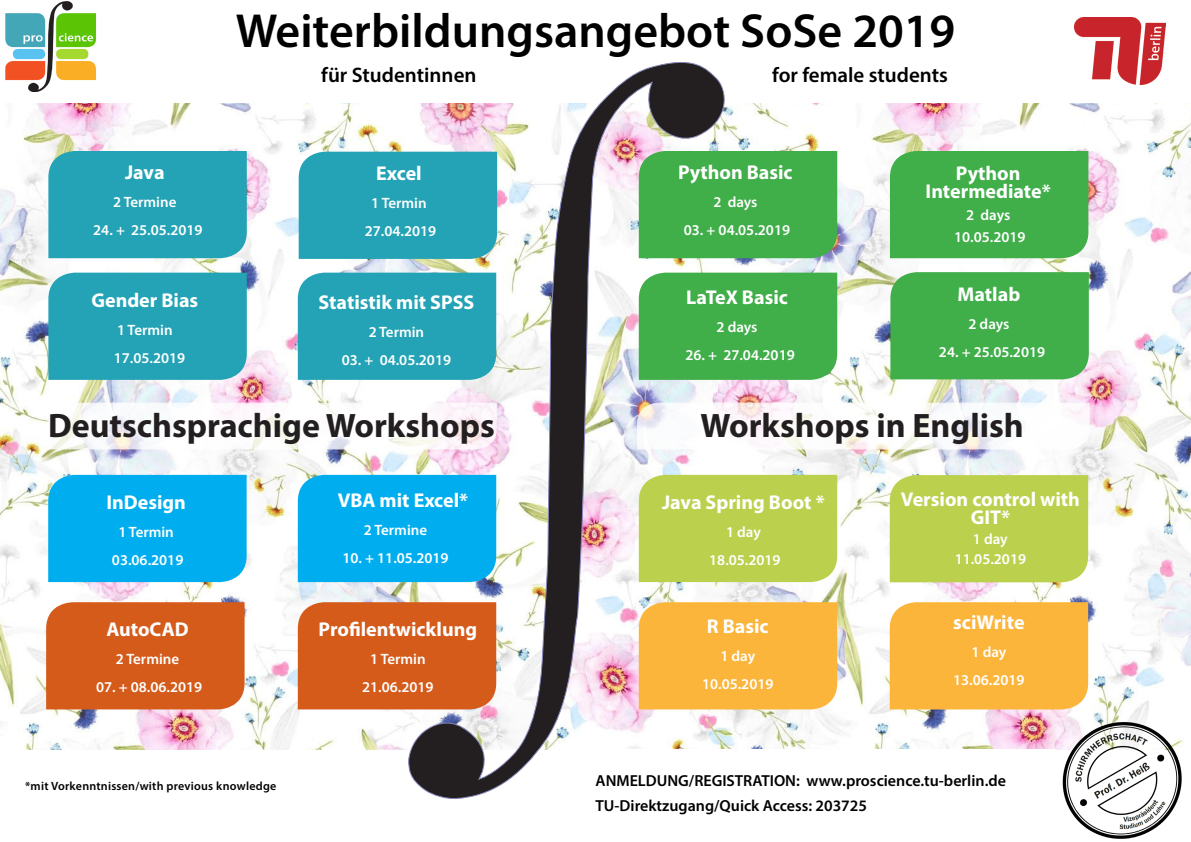
<style>
.page{position:relative;width:1191px;height:842px;background:#fff}
.page>*{position:absolute;margin:0;border:0;box-sizing:border-box;transform-origin:0 0}
.t1{font:600 48px "Myriad Pro";color:#000}
.t2{font:700 34px "Myriad Pro";color:#231f20}
.t3{font:600 21px "Myriad Pro";color:#000}
.t4{font:700 20px/18px "Myriad Pro";color:#fff;text-align:center}
.t5{font:600 16px "Myriad Pro";color:#000}
.t6{font:600 15px "Myriad Pro";color:#fff}
.t7{font:600 12px "Myriad Pro";letter-spacing:.02em;color:#000}
</style>
<div class="page">
<img style="left:0;top:103px;width:1191px;height:647px">
<div style="left:890px;top:151px;width:198px;height:107px;background:#40ae49"></div>
<div style="left:46px;top:602px;width:198px;height:107px;background:#d55b1b"></div>
<div style="left:298px;top:602px;width:110px;height:107px;background:#d55b1b"></div>
<div style="left:298px;top:475px;width:110px;height:107px;background:#00aeef"></div>
<div style="left:48px;top:151px;width:199px;height:107px;background:#23a3b5"></div>
<div style="left:298px;top:273px;width:110px;height:107px;background:#23a3b5"></div>
<div style="left:732px;top:151px;width:105px;height:107px;background:#40ae49"></div>
<div style="left:889px;top:602px;width:199px;height:107px;background:#fcb53b"></div>
<div style="left:890px;top:272px;width:198px;height:107px;background:#40ae49"></div>
<div style="left:48px;top:475px;width:199px;height:107px;background:#00aeef"></div>
<div style="left:732px;top:273px;width:105px;height:107px;background:#40ae49"></div>
<img style="left:1074px;top:17px;width:91px;height:68px">
<div style="left:732px;top:602px;width:105px;height:107px;background:#fcb53b"></div>
<div style="left:48px;top:273px;width:199px;height:107px;background:#23a3b5"></div>
<img style="left:1062px;top:721px;width:121px;height:118px">
<div style="left:299px;top:152px;width:109px;height:107px;background:#23a3b5"></div>
<div style="left:732px;top:475px;width:105px;height:107px;background:#bbd14d"></div>
<svg style="left:48px;top:402px;width:360px;height:48px"></svg>
<div style="left:889px;top:475px;width:199px;height:107px;background:#bbd14d"></div>
<svg style="left:732px;top:402px;width:358px;height:48px"></svg>
<img style="left:5px;top:1px;width:91px;height:91px">
<svg style="left:408px;top:62px;width:324px;height:737px"></svg>
<p class="t4" style="left:125px;top:163px;width:41px">Java</p>
<p class="t6" style="left:113px;top:193px;width:65px">2 Termine</p>
<p class="t6" style="left:93px;top:221px;width:111px">24. + 25.05.2019</p>
<p class="t4" style="left:91px;top:291px;width:108px">Gender Bias</p>
<p class="t6" style="left:117px;top:321px;width:57px">1 Termin</p>
<p class="t6" style="left:114px;top:349px;width:73px">17.05.2019</p>
<p class="t1" style="left:236px;top:1px;width:721px">Weiterbildungsangebot SoSe 2019</p>
<p class="t3" style="left:321px;top:62px;width:157px">für Studentinnen</p>
<p class="t3" style="left:772px;top:62px;width:177px">for female students</p>
<p class="t4" style="left:376px;top:163px;width:47px">Excel</p>
<p class="t6" style="left:371px;top:193px;width:57px">1 Termin</p>
<p class="t6" style="left:365px;top:221px;width:73px">27.04.2019</p>
<p class="t4" style="left:318px;top:293px;width:157px">Statistik mit SPSS</p>
<p class="t6" style="left:369px;top:322px;width:57px">2 Termin</p>
<p class="t6" style="left:342px;top:350px;width:111px">03. + 04.05.2019</p>
<p class="t4" style="left:678px;top:162px;width:116px">Python Basic</p>
<p class="t6" style="left:713px;top:192px;width:46px">2 days</p>
<p class="t6" style="left:684px;top:220px;width:108px">03. + 04.05.2019</p>
<p class="t4" style="left:686px;top:288px;width:103px">LaTeX Basic</p>
<p class="t6" style="left:716px;top:318px;width:42px">2 days</p>
<p class="t6" style="left:685px;top:346px;width:111px">26. + 27.04.2019</p>
<p class="t4" style="left:956px;top:163px;width:66px">Python</p>
<p class="t4" style="left:925px;top:181px;width:127px">Intermediate*</p>
<p class="t6" style="left:966px;top:205px;width:46px">2 days</p>
<p class="t6" style="left:954px;top:227px;width:73px">10.05.2019</p>
<p class="t4" style="left:957px;top:285px;width:64px">Matlab</p>
<p class="t6" style="left:968px;top:315px;width:42px">2 days</p>
<p class="t6" style="left:939px;top:343px;width:108px">24. + 25.05.2019</p>
<p class="t2" style="left:48px;top:403px;width:448px">Deutschsprachige Workshops</p>
<p class="t4" style="left:106px;top:492px;width:81px">InDesign</p>
<p class="t6" style="left:118px;top:522px;width:57px">1 Termin</p>
<p class="t6" style="left:112px;top:550px;width:73px">03.06.2019</p>
<p class="t4" style="left:106px;top:619px;width:84px">AutoCAD</p>
<p class="t6" style="left:116px;top:649px;width:65px">2 Termine</p>
<p class="t6" style="left:96px;top:677px;width:108px">07. + 08.06.2019</p>
<p class="t7" style="left:25px;top:779px;width:253px">*mit Vorkenntnissen/with previous knowledge</p>
<p class="t4" style="left:338px;top:491px;width:132px">VBA mit Excel*</p>
<p class="t6" style="left:364px;top:521px;width:65px">2 Termine</p>
<p class="t6" style="left:342px;top:549px;width:108px">10. + 11.05.2019</p>
<p class="t4" style="left:318px;top:619px;width:160px">Profilentwicklung</p>
<p class="t6" style="left:370px;top:649px;width:57px">1 Termin</p>
<p class="t6" style="left:362px;top:677px;width:73px">21.06.2019</p>
<p class="t2" style="left:700px;top:403px;width:325px">Workshops in English</p>
<p class="t4" style="left:662px;top:492px;width:164px">Java Spring Boot *</p>
<p class="t6" style="left:726px;top:522px;width:36px">1 day</p>
<p class="t6" style="left:709px;top:550px;width:73px">18.05.2019</p>
<p class="t4" style="left:707px;top:617px;width:63px">R Basic</p>
<p class="t6" style="left:720px;top:646px;width:36px">1 day</p>
<p class="t6" style="left:702px;top:674px;width:73px">10.05.2019</p>
<p class="t4" style="left:901px;top:489px;width:181px">Version control with<br>GIT*</p>
<p class="t6" style="left:973px;top:529px;width:36px">1 day</p>
<p class="t6" style="left:954px;top:549px;width:73px">11.05.2019</p>
<p class="t4" style="left:953px;top:613px;width:73px">sciWrite</p>
<p class="t6" style="left:971px;top:642px;width:36px">1 day</p>
<p class="t6" style="left:953px;top:670px;width:73px">13.06.2019</p>
<p class="t5" style="left:595px;top:770px;width:412px">ANMELDUNG/REGISTRATION: www.proscience.tu-berlin.de</p>
<p class="t5" style="left:595px;top:795px;width:273px">TU-Direktzugang/Quick Access: 203725</p>
</div>
